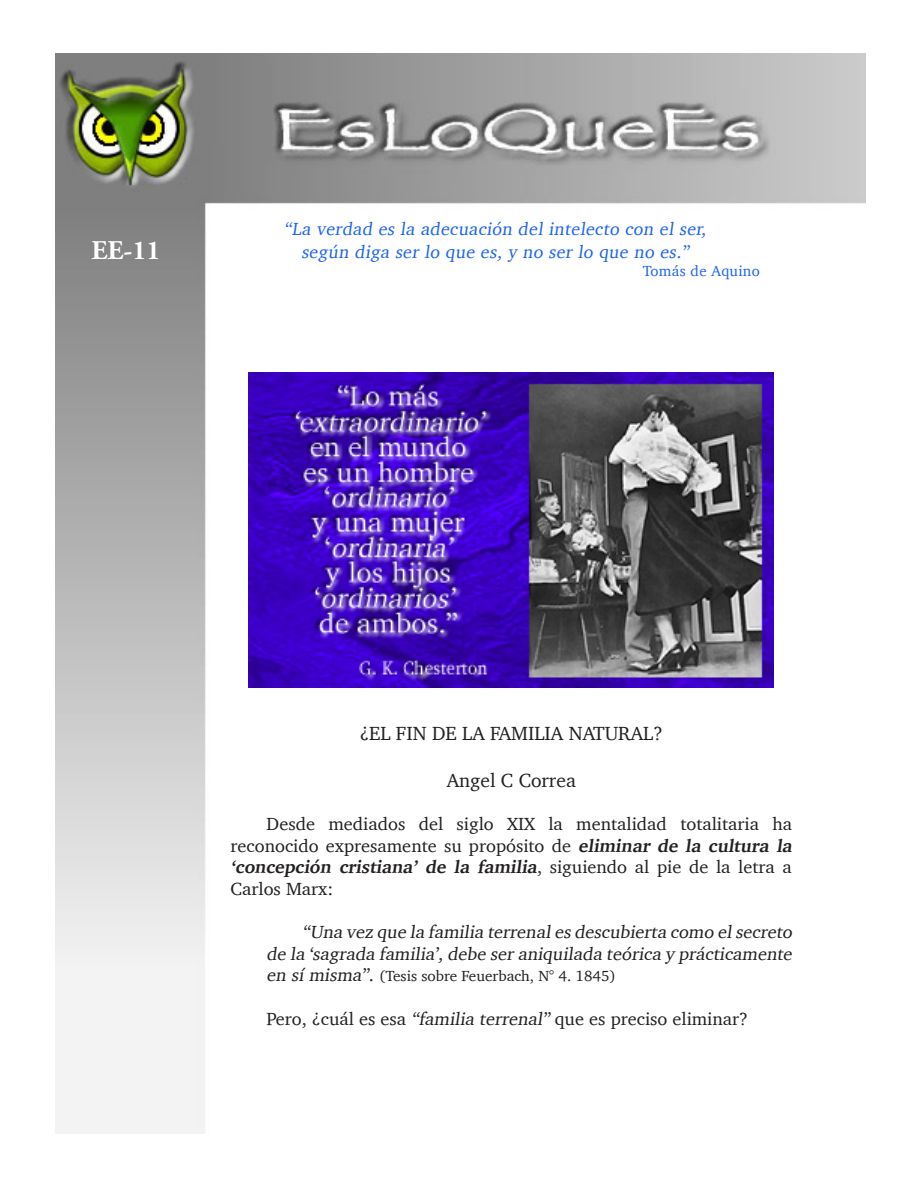
<style>
.page{position:relative;width:918px;height:1188px;background:#fff}
.page>*{position:absolute;margin:0;border:0;box-sizing:border-box;transform-origin:0 0}
.t1{font:700 27px "Adobe Garamond Pro";color:#fff}
.Free_Form{font:19.5px "Charter";color:#231f20}
.Free_Form-2{font:18px/21.6px "Charter";color:#231f20}
.Free_Form-3{font:18px "Charter";color:#1c63f0}
.Free_Form-4{font:15px "Charter";color:#231f20}
.Free_Form-5{font:15px "Charter";letter-spacing:.02em;color:#1c63f0}
.s1{font-weight:700}
.s2{font-size:18px}
</style>
<div class="page">
<img style="left:55px;top:54px;width:810px;height:1080px">
<img style="left:249px;top:373px;width:525px;height:315px">
<p class="t1" style="left:92px;top:235px;width:70px">EE-11</p>
<p class="Free_Form-3" style="left:284px;top:213px;width:428px">“La verdad es la adecuación del intelecto con el ser,</p>
<p class="Free_Form-3" style="left:301px;top:237px;width:394px">según diga ser lo que es, y no ser lo que no es.”</p>
<p class="Free_Form-5" style="left:643px;top:258px;width:119px">Tomás de Aquino</p>
<p class="Free_Form" style="left:360px;top:717px;width:305px">¿EL FIN DE LA FAMILIA NATURAL?</p>
<p class="Free_Form" style="left:447px;top:763px;width:131px">Angel C Correa</p>
<p class="Free_Form-2" style="left:231px;top:813px;width:567px;text-indent:36px">Desde mediados del siglo XIX la mentalidad totalitaria ha reconocido expresamente su propósito de <span class="s1">eliminar de la cultura la ‘concepción cristiana’ de la familia</span>, s i g u i e n d o a l p i e d e l a l e t r a a Carlos Marx:</p>
<p class="Free_Form-2" style="left:267px;top:921px;width:531px;text-align:right">“Una vez que la familia terrenalesdescubierta como elsecreto<br>de la ‘sagrada familia’,debe seraniquilada teórica y prácticamente</p>
<p class="Free_Form-4" style="left:267px;top:963px;width:351px"><span class="s2">en símisma”.</span> (Tesis sobre Feuerbach, N° 4. 1845)</p>
<p class="Free_Form-2" style="left:267px;top:1007px;width:483px">Pero, ¿cuál es esa “familia terrenal”que es preciso eliminar?</p>
</div>
